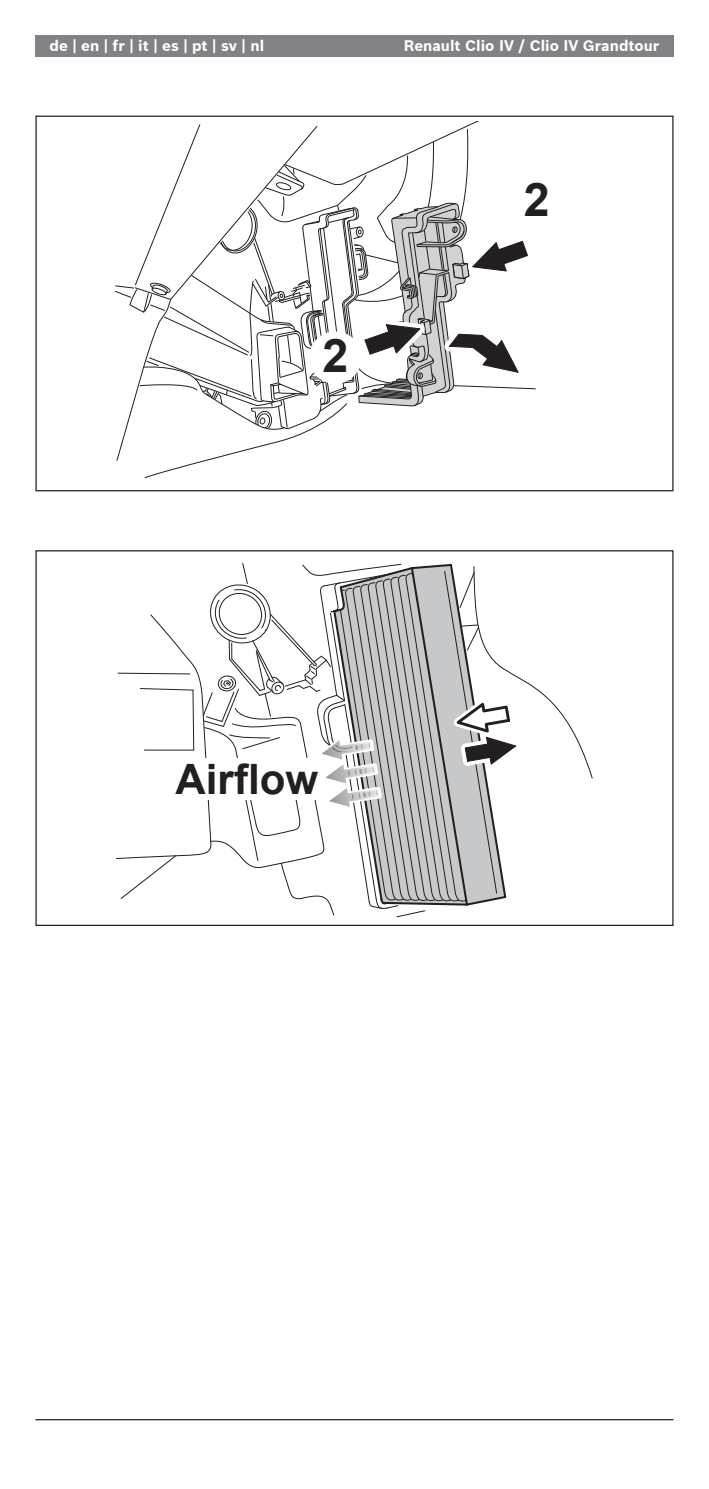
<style>
.page{position:relative;width:709px;height:1489px;background:#fff}
.page>*{position:absolute;margin:0;border:0;box-sizing:border-box;transform-origin:0 0}
.t1{font:700 46.25px "Arial";color:#231f20}
.t2{font:700 41.75px "Arial";color:#231f20}
.t3{font:700 15px "Bosch Sans LF";color:#fff}
</style>
<div class="page">
<div style="left:35px;top:35px;width:638px;height:22px;background:#808285"></div>
<hr style="left:35px;top:1418px;width:638px;height:2px;background:#231f20">
<svg style="left:115px;top:121px;width:421px;height:357px"></svg>
<svg style="left:116px;top:562px;width:477px;height:355px"></svg>
<p class="t3" style="left:50px;top:36px;width:216px">de | en | fr | it | es | pt | sv | nl</p>
<p class="t3" style="left:404px;top:36px;width:257px">Renault Clio IV / Clio IV Grandtour</p>
<h1 class="t1" style="left:322px;top:325px;width:27px">2</h1>
<h2 class="t2" style="left:176px;top:751px;width:144px">Airflow</h2>
<h1 class="t1" style="left:524px;top:169px;width:27px">2</h1>
</div>
